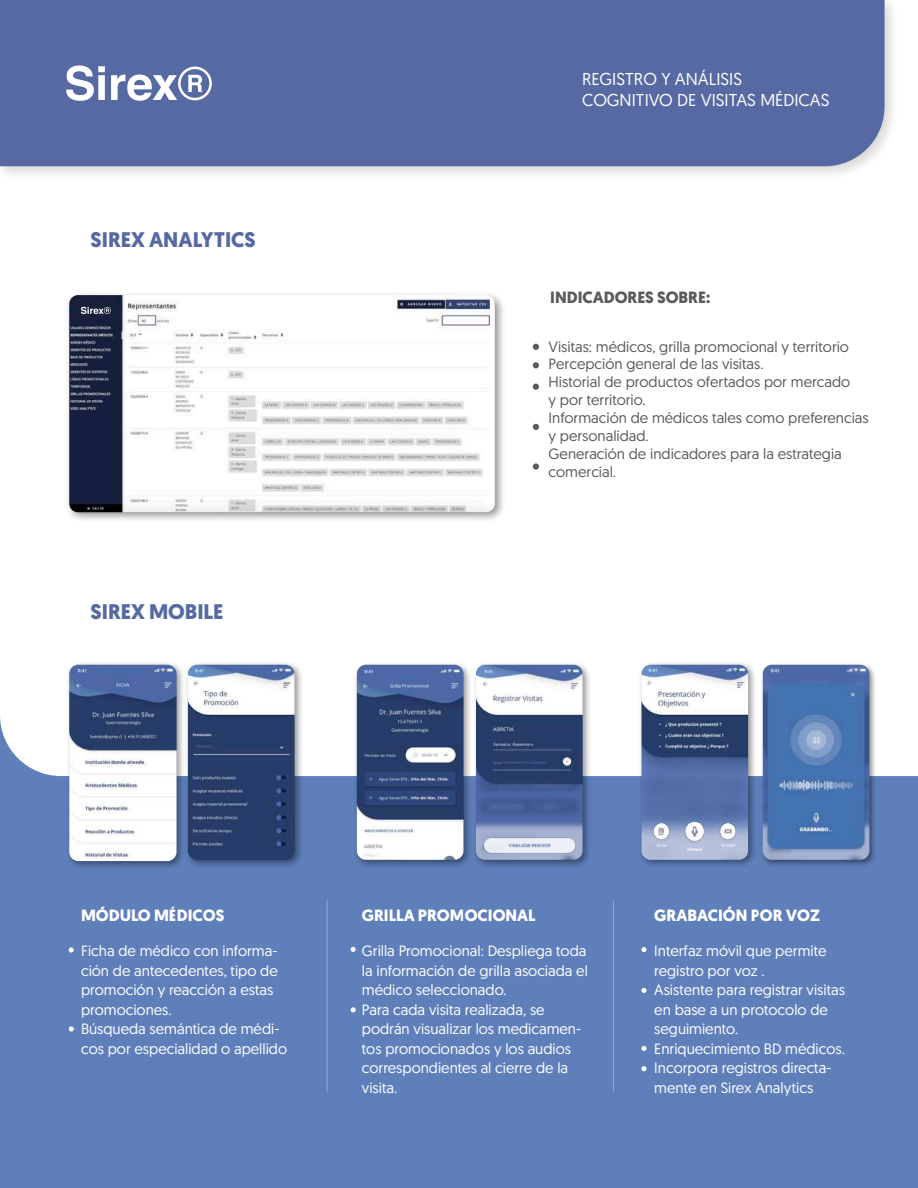
<style>
.page{position:relative;width:918px;height:1188px;background:#fff}
.page>*{position:absolute;margin:0;border:0;box-sizing:border-box;transform-origin:0 0}
.t1{font:700 21.15px "Geomanist";color:#5669a2}
.t2{font:17.25px/20.7px "Geomanist";color:#fff}
.t3{font:700 16.35px "Geomanist";color:#fff}
.t4{font:700 16.35px "Geomanist";color:#5b5b5f}
.t5{font:14.85px/19.5px "Geomanist";color:#fff}
.t6{font:14.85px/17.9px "Geomanist";color:#5b5b5b}
</style>
<div class="page">
<div style="left:0;top:238px;width:918px;height:950px;background:#5f7fbb"></div>
<div style="left:0;top:238px;width:918px;height:538px;background:#fff"></div>
<div style="left:0;top:0;width:885px;height:166px;background:#5669a2"></div>
<svg style="left:66px;top:65px;width:39px;height:36px"></svg>
<svg style="left:111px;top:67px;width:101px;height:34px"></svg>
<svg style="left:533px;top:344px;width:6px;height:6px"></svg>
<svg style="left:533px;top:362px;width:6px;height:6px"></svg>
<svg style="left:533px;top:384px;width:6px;height:6px"></svg>
<svg style="left:533px;top:424px;width:6px;height:6px"></svg>
<div style="left:533px;top:463px;width:6px;height:7px;background:#5b5b5b;border-radius:50%"></div>
<img style="left:63px;top:254px;width:445px;height:286px">
<img style="left:69px;top:295px;width:426px;height:217px">
<div style="left:74px;top:299px;width:44px;height:20px;background:#19203c"></div>
<svg style="left:81px;top:307px;width:30px;height:7px"></svg>
<svg style="left:69px;top:947px;width:5px;height:6px"></svg>
<svg style="left:69px;top:1026px;width:5px;height:6px"></svg>
<svg style="left:351px;top:947px;width:5px;height:5px"></svg>
<svg style="left:351px;top:1007px;width:5px;height:5px"></svg>
<svg style="left:641px;top:947px;width:5px;height:5px"></svg>
<svg style="left:641px;top:988px;width:5px;height:5px"></svg>
<svg style="left:641px;top:1066px;width:5px;height:5px"></svg>
<svg style="left:641px;top:1046px;width:5px;height:5px"></svg>
<hr style="left:327px;top:900px;width:1px;height:192px;background:#fff">
<hr style="left:613px;top:900px;width:1px;height:192px;background:#fff">
<img style="left:55px;top:651px;width:119px;height:216px">
<img style="left:69px;top:665px;width:105px;height:196px">
<img style="left:174px;top:651px;width:150px;height:215px">
<img style="left:188px;top:665px;width:107px;height:195px">
<img style="left:343px;top:651px;width:119px;height:215px">
<img style="left:357px;top:665px;width:105px;height:195px">
<img style="left:462px;top:651px;width:150px;height:216px">
<img style="left:476px;top:665px;width:107px;height:195px">
<img style="left:626px;top:651px;width:152px;height:215px">
<img style="left:642px;top:665px;width:106px;height:195px">
<img style="left:652px;top:821px;width:86px;height:29px">
<img style="left:758px;top:660px;width:122px;height:206px">
<img style="left:763px;top:665px;width:106px;height:195px">
<img style="left:482px;top:837px;width:94px;height:18px">
<h1 class="t1" style="left:91px;top:225px;width:167px">SIREX ANALYTICS</h1>
<h1 class="t1" style="left:91px;top:597px;width:134px">SIREX MOBILE</h1>
<p class="t2" style="left:582px;top:68px;width:249px">REGISTRO Y ANÁLISIS<br>COGNITIVO DE VISITAS MÉDICAS</p>
<p class="t4" style="left:550px;top:287px;width:161px">INDICADORES SOBRE:</p>
<p class="t6" style="left:549px;top:337px;width:322px">Visitas: médicos, grilla promocional y territorio Percepción general de las visitas.<br>Historial de productos ofertados por mercado<br>y por territorio.<br>Información de médicos tales como preferencias y personalidad.<br>Generación de indicadores para la estrategia comercial.</p>
<p class="t3" style="left:81px;top:904px;width:145px">MÓDULO MÉDICOS</p>
<p class="t3" style="left:362px;top:904px;width:176px">GRILLA PROMOCIONAL</p>
<p class="t5" style="left:81px;top:941px;width:208px">Ficha de médico con informa&shy;ción de antecedentes, tipo de promoción y reacción a estas promociones.<br>Búsqueda semántica de médi&shy;cos por especialidad o apellido</p>
<p class="t5" style="left:362px;top:941px;width:228px">Grilla Promocional: Despliega toda la información de grilla asociada el médico seleccionado.<br>Para cada visita realizada, se podrán visualizar los medicamen&shy;tos promocionados y los audios correspondientes al cierre de la visita.</p>
<p class="t3" style="left:654px;top:904px;width:167px">GRABACIÓN POR VOZ</p>
<p class="t5" style="left:654px;top:941px;width:192px">Interfaz móvil que permite registro por voz .<br>Asistente para registrar visitas en base a un protocolo de seguimiento.<br>Enriquecimiento BD médicos.<br>Incorpora registros directa&shy;mente en Sirex Analytics</p>
</div>
